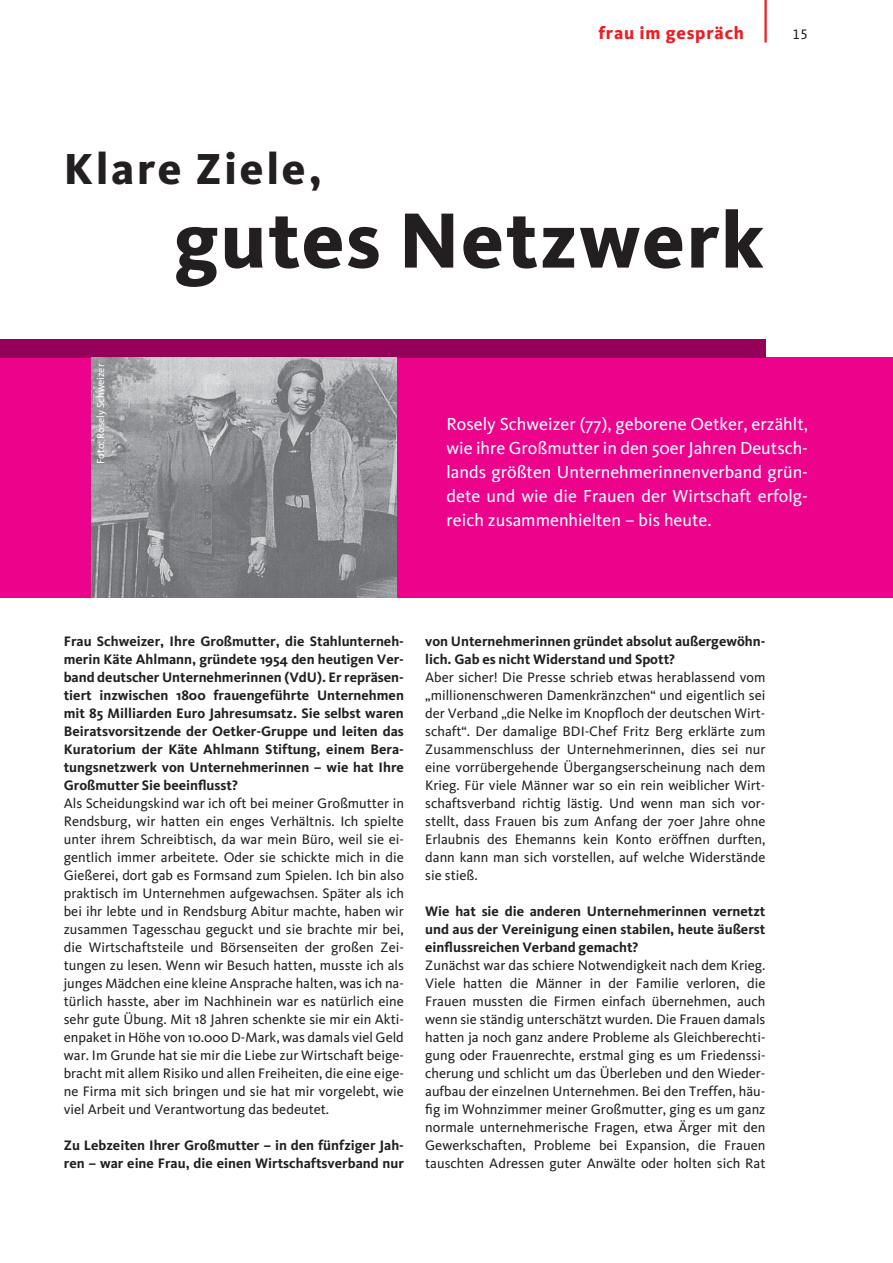
<style>
.page{position:relative;width:893px;height:1263px;background:#fff}
.page>*{position:absolute;margin:0;border:0;box-sizing:border-box;transform-origin:0 0}
.t1{font:800 81px "CDU Kievit";letter-spacing:.02em;color:#231f20}
.t2{font:800 45px "CDU Kievit";letter-spacing:.06em;color:#231f20}
.t3{font:18px/24px "CDU Kievit";color:#fff;text-align:justify}
.t4{font:800 18px "CDU Kievit";letter-spacing:.05em;color:#ee1d23}
.t5{font:14.25px/18px "CDU Kievit";color:#231f20;text-align:justify}
.t6{font:700 14.25px/18px "CDU Kievit";color:#231f20;text-align:justify}
.t7{font:14.25px "CDU Kievit Tab";color:#231f20}
.t8{font:10.5px "CDU Kievit";color:#fff}
</style>
<div class="page">
<hr style="left:764px;top:0;width:3px;height:43px;background:#ee1d23">
<div style="left:0;top:358px;width:893px;height:240px;background:#ed028c"></div>
<div style="left:0;top:340px;width:765px;height:18px;background:#950058"></div>
<img style="left:91px;top:358px;width:305px;height:240px">
<p class="t4" style="left:598px;top:22px;width:147px">frau im gespräch</p>
<p class="t7" style="left:792px;top:26px;width:17px">15</p>
<h2 class="t2" style="left:64px;top:142px;width:260px">Klare Ziele,</h2>
<h1 class="t1" style="left:174px;top:192px;width:591px">gutes Netzwerk</h1>
<p class="t8" style="left:95px;top:464px;width:102px;rotate:-90deg">Foto: Rosely Schweizer</p>
<p class="t3" style="left:446px;top:412px;width:363px">Rosely Schweizer (77), geborene Oetker, erzählt, wie ihre Großmutter in den 50er Jahren Deutsch&shy;lands größten Unternehmerinnenverband grün&shy;dete und wie die Frauen der Wirtschaft erfolg&shy;reich zusammenhielten – bis heute.</p>
<p class="t6" style="left:64px;top:632px;width:342px">Frau Schweizer, Ihre Großmutter, die Stahlunterneh&shy;merin Käte Ahlmann, gründete 1954 den heutigen Ver&shy;band deutscher Unternehmerinnen (VdU). Er repräsen&shy;tiert inzwischen 1800 frauengeführte Unternehmen mit 85 Milliarden Euro Jahresumsatz. Sie selbst waren Beiratsvorsitzende der Oetker-Gruppe und leiten das Kuratorium der Käte Ahlmann Stiftung, einem Bera&shy;tungsnetzwerk von Unternehmerinnen – wie hat Ihre Großmutter Sie beeinflusst?</p>
<p class="t5" style="left:64px;top:794px;width:342px">Als Scheidungskind war ich oft bei meiner Großmutter in Rendsburg, wir hatten ein enges Verhältnis. Ich spielte unter ihrem Schreibtisch, da war mein Büro, weil sie ei&shy;gentlich immer arbeitete. Oder sie schickte mich in die Gießerei, dort gab es Formsand zum Spielen. Ich bin also praktisch im Unternehmen aufgewachsen. Später als ich bei ihr lebte und in Rendsburg Abitur machte, haben wir zusammen Tagesschau geguckt und sie brachte mir bei, die Wirtschaftsteile und Börsenseiten der großen Zei&shy;tungen zu lesen. Wenn wir Besuch hatten, musste ich als junges Mädchen eine kleine Ansprache halten, was ich na&shy;türlich hasste, aber im Nachhinein war es natürlich eine sehr gute Übung. Mit 18 Jahren schenkte sie mir ein Akti&shy;enpaket in Höhe von 10.000 D-Mark, was damals viel Geld war. Im Grunde hat sie mir die Liebe zur Wirtschaft beige&shy;bracht mit allem Risiko und allen Freiheiten, die eine eige&shy;ne Firma mit sich bringen und sie hat mir vorgelebt, wie viel Arbeit und Verantwortung das bedeutet.</p>
<p class="t6" style="left:64px;top:1136px;width:342px">Zu Lebzeiten Ihrer Großmutter – in den fünfziger Jah&shy;ren – war eine Frau, die einen Wirtschaftsverband nur</p>
<p class="t6" style="left:425px;top:632px;width:342px">von Unternehmerinnen gründet absolut außergewöhn&shy;lich. Gab es nicht Widerstand und Spott?</p>
<p class="t5" style="left:425px;top:668px;width:342px">Aber sicher! Die Presse schrieb etwas herablassend vom „millionenschweren Damenkränzchen“ und eigentlich sei der Verband „die Nelke im Knopfloch der deutschen Wirt&shy;schaft“. Der damalige BDI-Chef Fritz Berg erklärte zum Zusammenschluss der Unternehmerinnen, dies sei nur eine vorrübergehende Übergangserscheinung nach dem Krieg. Für viele Männer war so ein rein weiblicher Wirt&shy;schaftsverband richtig lästig. Und wenn man sich vor&shy;stellt, dass Frauen bis zum Anfang der 70er Jahre ohne Erlaubnis des Ehemanns kein Konto eröffnen durften, dann kann man sich vorstellen, auf welche Widerstände sie stieß.</p>
<p class="t6" style="left:425px;top:902px;width:342px">Wie hat sie die anderen Unternehmerinnen vernetzt und aus der Vereinigung einen stabilen, heute äußerst einflussreichen Verband gemacht?</p>
<p class="t5" style="left:425px;top:956px;width:342px">Zunächst war das schiere Notwendigkeit nach dem Krieg.<br>Viele hatten die Männer in der Familie verloren, die Frauen mussten die Firmen einfach übernehmen, auch wenn sie ständig unterschätzt wurden. Die Frauen damals hatten ja noch ganz andere Probleme als Gleichberechti&shy;gung oder Frauenrechte, erstmal ging es um Friedenssi&shy;cherung und schlicht um das Überleben und den Wieder&shy;aufbau der einzelnen Unternehmen. Bei den Treffen, häu&shy;fig im Wohnzimmer meiner Großmutter, ging es um ganz normale unternehmerische Fragen, etwa Ärger mit den Gewerkschaften, Probleme bei Expansion, die Frauen tauschten Adressen guter Anwälte oder holten sich Rat</p>
</div>
